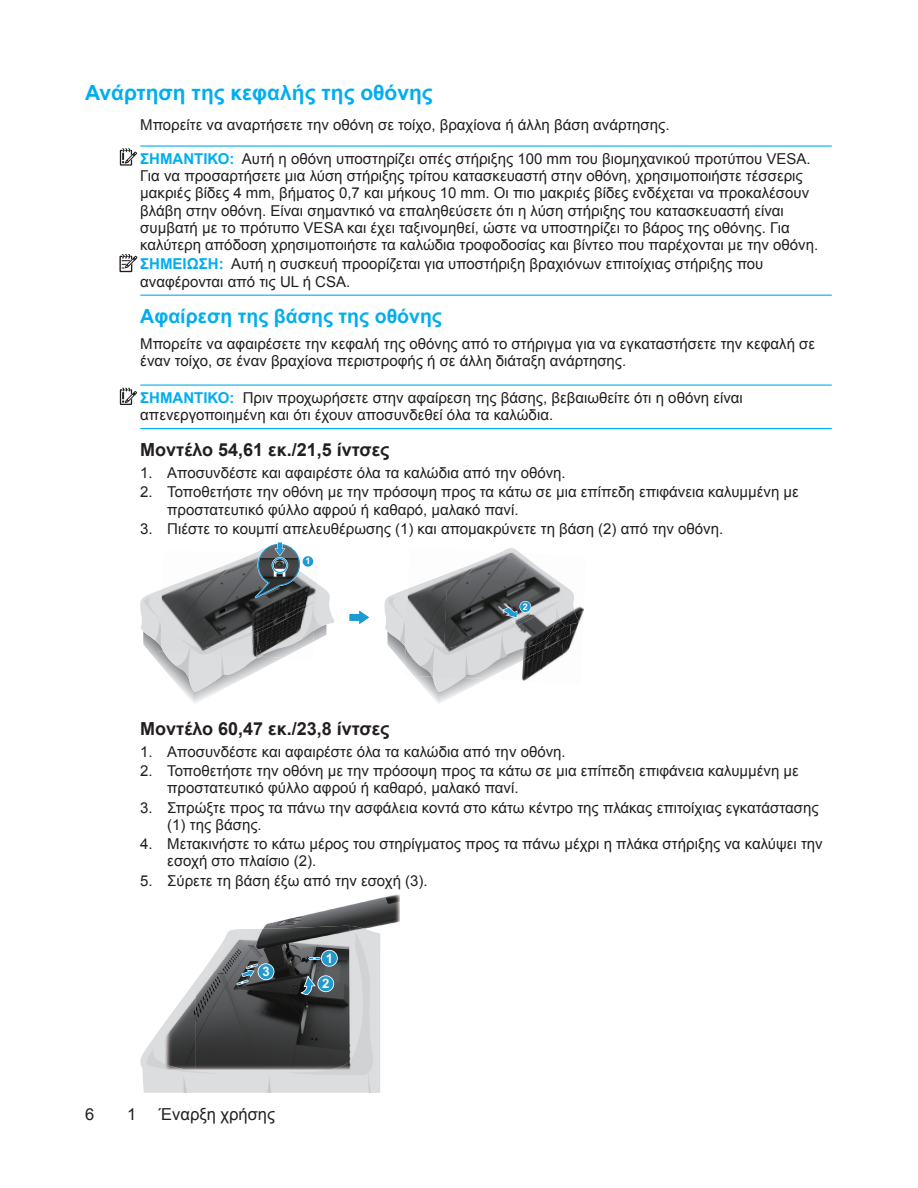
<style>
.page{position:relative;width:918px;height:1188px;background:#fff}
.page>*{position:absolute;margin:0;border:0;box-sizing:border-box;transform-origin:0 0}
.t1{font:700 21px "Arial";color:#00aeef}
.t2{font:700 19.5px "Arial";color:#00aeef}
.t3{font:700 18px "Arial";color:#231f20}
.t4{font:16.5px "Arial";color:#231f20}
.t5{font:15px/17.2px "Arial";color:#231f20}
.t6{font:700 13.05px "Arial";color:#fff}
.t7{font:700 9.15px "Arial";color:#fff}
.s1{font-weight:700;color:#00aeef}
</style>
<div class="page">
<hr style="left:141px;top:145px;width:690px;height:2px;background:#00aeef">
<hr style="left:141px;top:295px;width:690px;height:1px;background:#00aeef">
<hr style="left:141px;top:385px;width:690px;height:1px;background:#00aeef">
<hr style="left:141px;top:428px;width:690px;height:1px;background:#00aeef">
<img style="left:581px;top:607px;width:3px;height:11px">
<svg style="left:350px;top:611px;width:19px;height:13px"></svg>
<svg style="left:140px;top:542px;width:195px;height:162px"></svg>
<img style="left:265px;top:894px;width:135px;height:32px">
<svg style="left:140px;top:926px;width:240px;height:167px"></svg>
<div style="left:119px;top:256px;width:13px;height:16px;border:1px solid #231d1f"></div>
<svg style="left:121px;top:254px;width:17px;height:16px"></svg>
<div style="left:120px;top:150px;width:12px;height:16px;border:1px solid #222020"></div>
<svg style="left:121px;top:148px;width:17px;height:17px"></svg>
<div style="left:120px;top:389px;width:12px;height:16px;border:1px solid #222020"></div>
<svg style="left:121px;top:387px;width:17px;height:18px"></svg>
<svg style="left:384px;top:548px;width:197px;height:155px"></svg>
<h1 class="t1" style="left:85px;top:79px;width:349px">Ανάρτηση της κεφαλής της οθόνης</h1>
<p class="t5" style="left:140px;top:117px;width:531px">Μπορείτε να αναρτήσετε την οθόνη σε τοίχο, βραχίονα ή άλλη βάση ανάρτησης.</p>
<p class="t5" style="left:140px;top:150px;width:679px"><span class="s1">ΣΗΜΑΝΤΙΚΟ:</span> Αυτή η οθόνη υποστηρίζει οπές στήριξης 100 mm του βιομηχανικού προτύπου VESA.<br>Για να προσαρτήσετε μια λύση στήριξης τρίτου κατασκευαστή στην οθόνη, χρησιμοποιήστε τέσσερις μακριές βίδες 4 mm, βήματος 0,7 και μήκους 10 mm. Οι πιο μακριές βίδες ενδέχεται να προκαλέσουν βλάβη στην οθόνη. Είναι σημαντικό να επαληθεύσετε ότι η λύση στήριξης του κατασκευαστή είναι συμβατή με το πρότυπο VESA και έχει ταξινομηθεί, ώστε να υποστηρίζει το βάρος της οθόνης. Για καλύτερη απόδοση χρησιμοποιήστε τα καλώδια τροφοδοσίας και βίντεο που παρέχονται με την οθόνη.</p>
<p class="t5" style="left:140px;top:256px;width:625px"><span class="s1">ΣΗΜΕΙΩΣΗ:</span> Αυτή η συσκευή προορίζεται για υποστήριξη βραχιόνων επιτοίχιας στήριξης που αναφέρονται από τις UL ή CSA.</p>
<h2 class="t2" style="left:140px;top:304px;width:303px">Αφαίρεση της βάσης της οθόνης</h2>
<p class="t5" style="left:140px;top:335px;width:676px">Μπορείτε να αφαιρέσετε την κεφαλή της οθόνης από το στήριγμα για να εγκαταστήσετε την κεφαλή σε έναν τοίχο, σε έναν βραχίονα περιστροφής ή σε άλλη διάταξη ανάρτησης.</p>
<p class="t5" style="left:140px;top:389px;width:604px"><span class="s1">ΣΗΜΑΝΤΙΚΟ:</span> Πριν προχωρήσετε στην αφαίρεση της βάσης, βεβαιωθείτε ότι η οθόνη είναι απενεργοποιημένη και ότι έχουν αποσυνδεθεί όλα τα καλώδια.</p>
<p class="t3" style="left:140px;top:438px;width:251px">Μοντέλο 54,61 εκ./21,5 ίντσες</p>
<p class="t5" style="left:140px;top:464px;width:427px">1. Αποσυνδέστε και αφαιρέστε όλα τα καλώδια από την οθόνη.</p>
<p class="t5" style="left:167px;top:484px;width:633px;text-indent:-27px">2. Τοποθετήστε την οθόνη με την πρόσοψη προς τα κάτω σε μια επίπεδη επιφάνεια καλυμμένη με προστατευτικό φύλλο αφρού ή καθαρό, μαλακό πανί.</p>
<p class="t5" style="left:140px;top:520px;width:584px">3. Πιέστε το κουμπί απελευθέρωσης (1) και απομακρύνετε τη βάση (2) από την οθόνη.</p>
<p class="t7" style="left:305px;top:555px;width:7px">1</p>
<p class="t3" style="left:140px;top:717px;width:251px">Μοντέλο 60,47 εκ./23,8 ίντσες</p>
<p class="t5" style="left:140px;top:743px;width:427px">1. Αποσυνδέστε και αφαιρέστε όλα τα καλώδια από την οθόνη.</p>
<p class="t5" style="left:167px;top:762px;width:633px;text-indent:-27px">2. Τοποθετήστε την οθόνη με την πρόσοψη προς τα κάτω σε μια επίπεδη επιφάνεια καλυμμένη με προστατευτικό φύλλο αφρού ή καθαρό, μαλακό πανί.</p>
<p class="t5" style="left:167px;top:799px;width:653px;text-indent:-27px">3. Σπρώξτε προς τα πάνω την ασφάλεια κοντά στο κάτω κέντρο της πλάκας επιτοίχιας εγκατάστασης (1) της βάσης.</p>
<p class="t5" style="left:167px;top:836px;width:657px;text-indent:-27px">4. Μετακινήστε το κάτω μέρος του στηρίγματος προς τα πάνω μέχρι η πλάκα στήριξης να καλύψει την εσοχή στο πλαίσιο (2).</p>
<p class="t5" style="left:140px;top:872px;width:289px">5. Σύρετε τη βάση έξω από την εσοχή (3).</p>
<p class="t6" style="left:262px;top:963px;width:9px">3</p>
<p class="t6" style="left:326px;top:950px;width:9px">1</p>
<p class="t6" style="left:322px;top:975px;width:9px">2</p>
<p class="t4" style="left:85px;top:1103px;width:11px">6</p>
<p class="t4" style="left:127px;top:1103px;width:11px">1</p>
<p class="t4" style="left:159px;top:1103px;width:117px">Έναρξη χρήσης</p>
</div>
